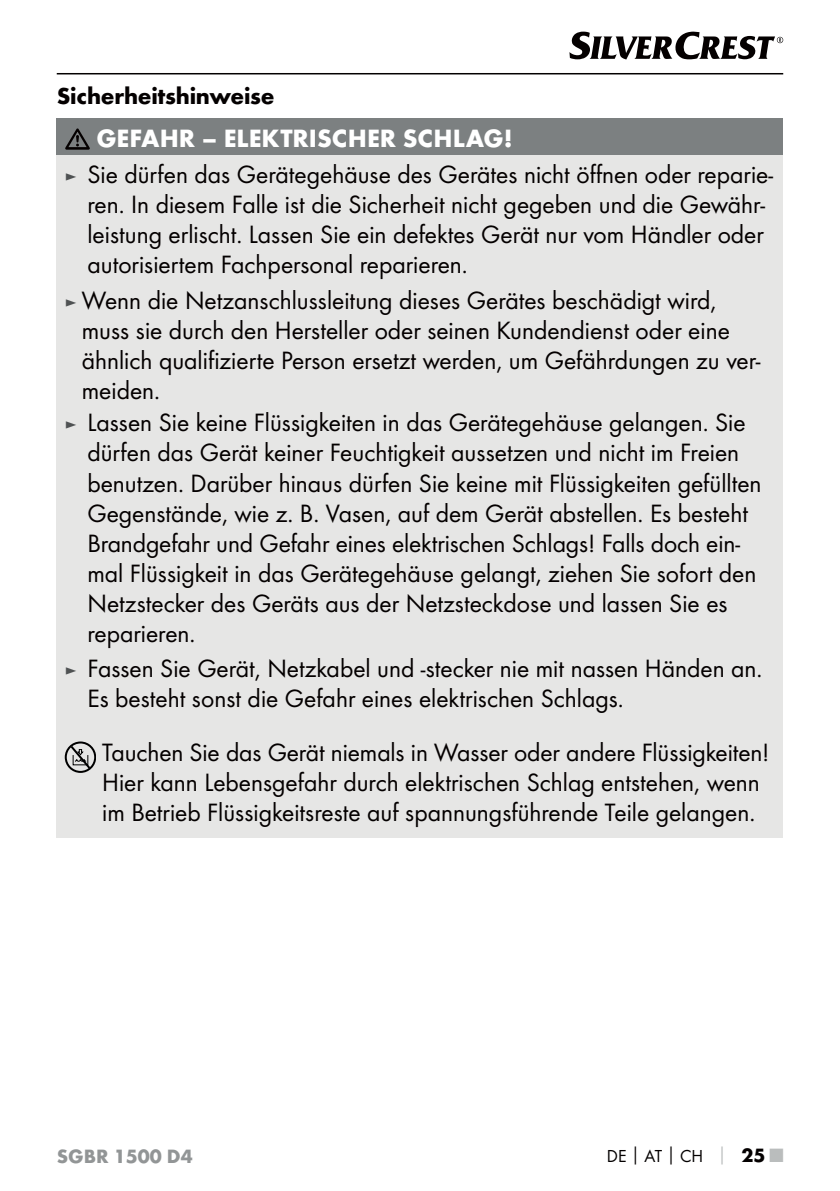
<style>
.page{position:relative;width:840px;height:1191px;background:#fff}
.page>*{position:absolute;margin:0;border:0;box-sizing:border-box;transform-origin:0 0}
.t1{font:26px/30px "Futura Boo";color:#040000}
.t2{font:700 26px "Futura";color:#fff}
.t3{font:700 24px "Futura";letter-spacing:-.01em;color:#040000}
.t4{font:700 20px "Futura";color:#929596}
.t5{font:18px "Futura Boo";color:#040000}
.s1{font-size:18px;color:#4f5253}
.s2{font-family:"Futura";font-weight:700}
.s3{font-family:"Futura";font-weight:700;color:#babdbd}
.s4{font-family:"Futura";font-weight:700;font-size:20px}
.s5{font-family:"Futura";font-weight:700;font-size:20px;color:#babdbd}
</style>
<div class="page">
<hr style="left:57px;top:73px;width:725px;height:1px;background:#040000">
<svg style="left:569px;top:32px;width:213px;height:28px"></svg>
<div style="left:57px;top:118px;width:725px;height:37px;background:#7c8081"></div>
<div style="left:57px;top:155px;width:725px;height:682px;background:#e6e6e5"></div>
<svg style="left:65px;top:128px;width:25px;height:22px"></svg>
<div style="left:65px;top:741px;width:31px;height:32px;border:2px solid #000;border-radius:50%"></div>
<svg style="left:69px;top:744px;width:23px;height:27px"></svg>
<p class="t3" style="left:57px;top:86px;width:219px">Sicherheitshinweise</p>
<p class="t2" style="left:96px;top:128px;width:417px">GEFAHR – ELEKTRISCHER SCHLAG!</p>
<p class="t1" style="left:87px;top:161px;width:686px;text-indent:-23px"><span class="s1">►</span> Sie dürfen das Gerätegehäuse des Gerätes nicht öffnen oder reparie&shy;ren. In diesem Falle ist die Sicherheit nicht gegeben und die Gewähr&shy;leistung erlischt. Lassen Sie ein defektes Gerät nur vom Händler oder autorisiertem Fachpersonal reparieren.</p>
<p class="t1" style="left:82px;top:287px;width:680px;text-indent:-17px"><span class="s1">►</span> Wenn die Netzanschlussleitung dieses Gerätes beschädigt wird, muss sie durch den Hersteller oder seinen Kundendienst oder eine ähnlich qualifizierte Person ersetzt werden, um Gefährdungen zu ver&shy;meiden.</p>
<p class="t1" style="left:87px;top:410px;width:675px;text-indent:-23px"><span class="s1">►</span> Lassen Sie keine Flüssigkeiten in das Gerätegehäuse gelangen. Sie dürfen das Gerät keiner Feuchtigkeit aussetzen und nicht im Freien benutzen. Darüber hinaus dürfen Sie keine mit Flüssigkeiten gefüllten Gegenstände, wie z. B. Vasen, auf dem Gerät abstellen. Es besteht Brandgefahr und Gefahr eines elektrischen Schlags! Falls doch ein&shy;mal Flüssigkeit in das Gerätegehäuse gelangt, ziehen Sie sofort den Netzstecker des Geräts aus der Netzsteckdose und lassen Sie es reparieren.</p>
<p class="t1" style="left:87px;top:656px;width:676px;text-indent:-23px"><span class="s1">►</span> Fassen Sie Gerät, Netzkabel und -stecker nie mit nassen Händen an.<br>Es besteht sonst die Gefahr eines elektrischen Schlags.</p>
<p class="t1" style="left:102px;top:739px;width:668px">Tauchen Sie das Gerät niemals in Wasser oder andere Flüssigkeiten!<br>Hier kann Lebensgefahr durch elektrischen Schlag entstehen, wenn im Betrieb Flüssigkeitsreste auf spannungsführende Teile gelangen.</p>
<p class="t4" style="left:57px;top:1148px;width:137px">SGBR 1500 D4</p>
<p class="t5" style="left:606px;top:1149px;width:178px">DE<span class="s2">│</span>AT<span class="s2">│</span>CH <span class="s3">│</span> <span class="s4">25</span> <span class="s5">■</span></p>
</div>
